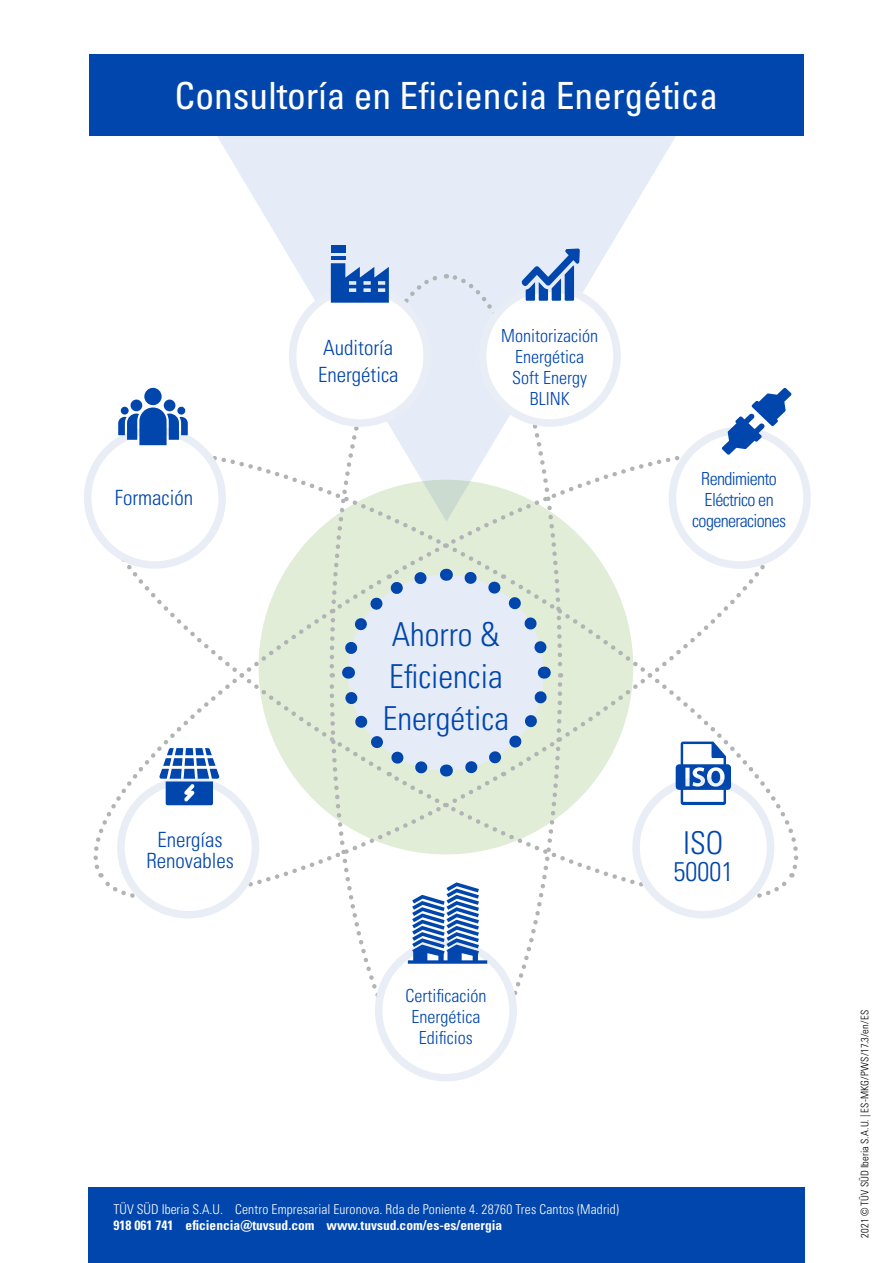
<style>
.page{position:relative;width:893px;height:1263px;background:#fff}
.page>*{position:absolute;margin:0;border:0;box-sizing:border-box;transform-origin:0 0}
.t1{font:condensed 37.5px "Univers LTCYR 57";color:#fff}
.t2{font:33px/42px "Univers LTCYR 47 Light Cond";color:#0046ad}
.t3{font:31.5px "Univers LTCYR 47 Light Cond";color:#0046ad}
.t4{font:27px "Univers LTCYR 47 Light Cond";color:#0046ad}
.t5{font:21px/27px "Univers LTCYR 47 Light Cond";color:#0046ad}
.t6{font:18px/21px "Univers LTCYR 47 Light Cond";color:#0046ad;text-align:center}
.t7{font:18px/21px "Univers LTCYR 47 Light Cond";letter-spacing:-.035em;color:#0046ad;text-align:center}
.t8{font:13.5px "Univers LTCYR 47 Light Cond";letter-spacing:.01em;color:#fff}
.t9{font:13.5px "Univers LTCYR 67 Bold Cond";color:#fff}
.t10{font:10.5px "Univers LTCYR 47 Light Cond";letter-spacing:.015em;color:#000}
</style>
<div class="page">
<svg style="left:217px;top:136px;width:459px;height:288px;fill:#e6ecf7"></svg>
<div style="left:88px;top:1187px;width:717px;height:76px;background:#0046ad"></div>
<div style="left:89px;top:55px;width:715px;height:81px;background:#0046ad"></div>
<svg style="left:465px;top:929px;width:71px;height:150px"></svg>
<svg style="left:356px;top:931px;width:71px;height:148px"></svg>
<div style="left:327px;top:271px;width:119px;height:153px;background:#e6ecf7"></div>
<div style="left:449px;top:272px;width:79px;height:152px;background:#e6ecf7"></div>
<svg style="left:98px;top:872px;width:261px;height:55px"></svg>
<svg style="left:93px;top:778px;width:297px;height:94px"></svg>
<svg style="left:501px;top:424px;width:294px;height:54px"></svg>
<svg style="left:501px;top:478px;width:301px;height:95px"></svg>
<svg style="left:390px;top:783px;width:405px;height:142px"></svg>
<svg style="left:501px;top:573px;width:298px;height:299px"></svg>
<svg style="left:97px;top:424px;width:404px;height:138px"></svg>
<svg style="left:84px;top:478px;width:307px;height:300px"></svg>
<svg style="left:332px;top:562px;width:229px;height:221px;background:#d5e1e5"></svg>
<div style="left:88px;top:430px;width:134px;height:135px;background:#fff;border-radius:50%"></div>
<div style="left:84px;top:427px;width:142px;height:142px;border:8px solid #e9edf6;border-radius:50%"></div>
<div style="left:293px;top:288px;width:134px;height:135px;background:#fff;border-radius:50%"></div>
<div style="left:289px;top:285px;width:142px;height:142px;border:8px solid #e9edf6;border-radius:50%"></div>
<div style="left:483px;top:288px;width:134px;height:135px;background:#fff;border-radius:50%"></div>
<div style="left:479px;top:285px;width:142px;height:142px;border:8px solid #e9edf6;border-radius:50%"></div>
<div style="left:672px;top:430px;width:135px;height:135px;background:#fff;border-radius:50%"></div>
<div style="left:669px;top:427px;width:142px;height:142px;border:8px solid #e9edf6;border-radius:50%"></div>
<div style="left:636px;top:780px;width:135px;height:135px;background:#fff;border-radius:50%"></div>
<div style="left:632px;top:776px;width:142px;height:142px;border:8px solid #e9edf6;border-radius:50%"></div>
<div style="left:379px;top:943px;width:134px;height:135px;background:#fff;border-radius:50%"></div>
<div style="left:375px;top:939px;width:142px;height:142px;border:8px solid #e9edf6;border-radius:50%"></div>
<div style="left:121px;top:780px;width:134px;height:135px;background:#fff;border-radius:50%"></div>
<div style="left:117px;top:776px;width:142px;height:142px;border:8px solid #e9edf6;border-radius:50%"></div>
<svg style="left:118px;top:388px;width:70px;height:57px"></svg>
<hr style="left:331px;top:256px;width:14px;height:4px;background:#0046ad">
<div style="left:331px;top:245px;width:14px;height:7px;background:#0046ad"></div>
<svg style="left:331px;top:263px;width:58px;height:40px;background:#3a6fbf"></svg>
<svg style="left:521px;top:249px;width:59px;height:52px;background:#83a5d7"></svg>
<svg style="left:722px;top:388px;width:70px;height:67px"></svg>
<svg style="left:676px;top:741px;width:55px;height:64px"></svg>
<svg style="left:408px;top:882px;width:79px;height:82px"></svg>
<svg style="left:159px;top:748px;width:60px;height:57px"></svg>
<h1 class="t1" style="left:175px;top:72px;width:545px">Consultoría en Eficiencia Energética</h1>
<h3 class="t5" style="left:115px;top:483px;width:80px">Formación</h3>
<h3 class="t5" style="left:146px;top:828px;width:89px;line-height:21px;text-align:center">Energías<br>Renovables</h3>
<h3 class="t5" style="left:318px;top:332px;width:82px">Auditoría<br>Energética</h3>
<h3 class="t6" style="left:501px;top:324px;width:98px">Monitorización<br>Energética<br>Soft Energy<br>BLINK</h3>
<h2 class="t2" style="left:383px;top:611px;width:128px">Ahorro &amp;<br>Eficiencia<br>Energética</h2>
<h3 class="t6" style="left:405px;top:984px;width:82px">Certificación<br>Energética<br>Edificios</h3>
<h3 class="t7" style="left:692px;top:467px;width:95px">Rendimiento<br>Eléctrico en cogeneraciones</h3>
<h3 class="t3" style="left:683px;top:821px;width:42px">ISO</h3>
<h3 class="t4" style="left:673px;top:853px;width:61px">50001</h3>
<p class="t8" style="left:114px;top:1200px;width:507px">TÜV SÜD Iberia S.A.U. Centro Empresarial Euronova. Rda de Poniente 4. 28760 Tres Cantos (Madrid)</p>
<p class="t9" style="left:114px;top:1217px;width:390px">918 061 741 eficiencia@tuvsud.com www.tuvsud.com/es-es/energia</p>
<p class="t10" style="left:858px;top:1238px;width:229px;rotate:-90deg">2021 © TÜV SÜD Iberia S.A.U. | ES-MKG/PWS/17.3/en/ES</p>
</div>
